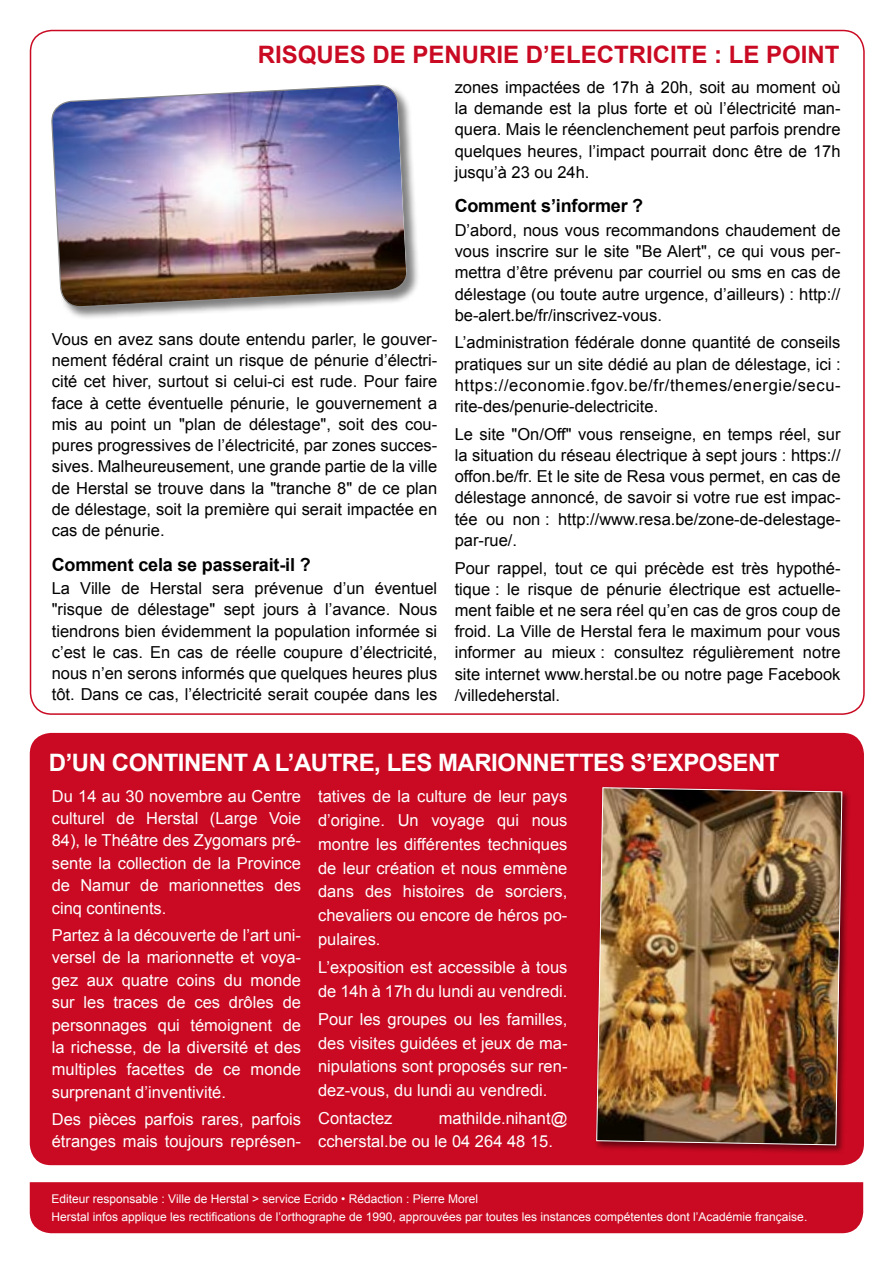
<style>
.page{position:relative;width:893px;height:1263px;background:#fff}
.page>*{position:absolute;margin:0;border:0;box-sizing:border-box;transform-origin:0 0}
.t1{font:700 24px "Arial";letter-spacing:-.02em;color:#fff}
.t2{font:700 24px "Arial";color:#c90a22}
.t3{font:700 18px "Arial";letter-spacing:-.01em;color:#000}
.t4{font:16.5px/21.3px "Arial";color:#000;text-align:justify}
.t5{font:16.5px/23.9px "Arial";color:#fff;text-align:justify}
.t6{font:12px "Arial";color:#fff}
</style>
<div class="page">
<div style="left:30px;top:1182px;width:833px;height:51px;background:#c90a22"></div>
<div style="left:52px;top:85px;width:369px;height:236px;background:#000;opacity:.5"></div>
<img style="left:51px;top:84px;width:357px;height:237px">
<div style="left:30px;top:733px;width:834px;height:432px;background:#c90a22;border-radius:21px"></div>
<div style="left:595px;top:786px;width:256px;height:367px;background:#000;opacity:.5"></div>
<img style="left:596px;top:787px;width:247px;height:359px">
<h1 class="t2" style="left:258px;top:39px;width:583px">RISQUES DE PENURIE D’ELECTRICITE : LE POINT</h1>
<p class="t4" style="left:52px;top:329px;width:387px">Vous en avez sans doute entendu parler, le gouver&shy;nement fédéral craint un risque de pénurie d’électri&shy;cité cet hiver, surtout si celui-ci est rude. Pour faire face à cette éventuelle pénurie, le gouvernement a mis au point un "plan de délestage", soit des cou&shy;pures progressives de l’électricité, par zones succes&shy;sives. Malheureusement, une grande partie de la ville de Herstal se trouve dans la "tranche 8" de ce plan de délestage, soit la première qui serait impactée en cas de pénurie.</p>
<p class="t3" style="left:52px;top:552px;width:260px">Comment cela se passerait-il ?</p>
<p class="t4" style="left:52px;top:578px;width:387px">La Ville de Herstal sera prévenue d’un éventuel "risque de délestage" sept jours à l’avance. Nous tiendrons bien évidemment la population informée si c’est le cas. En cas de réelle coupure d’électricité, nous n’en serons informés que quelques heures plus tôt. Dans ce cas, l’électricité serait coupée dans les</p>
<p class="t4" style="left:455px;top:77px;width:387px">zones impactées de 17h à 20h, soit au moment où la demande est la plus forte et où l’électricité man&shy;quera. Mais le réenclenchement peut parfois prendre quelques heures, l’impact pourrait donc être de 17h jusqu’à 23 ou 24h.</p>
<p class="t3" style="left:455px;top:194px;width:190px">Comment s’informer ?</p>
<p class="t4" style="left:455px;top:220px;width:387px">D’abord, nous vous recommandons chaudement de vous inscrire sur le site "Be Alert", ce qui vous per&shy;mettra d’être prévenu par courriel ou sms en cas de délestage (ou toute autre urgence, d’ailleurs) : http:// be-alert.be/fr/inscrivez-vous.</p>
<p class="t4" style="left:455px;top:332px;width:387px">L’administration fédérale donne quantité de conseils pratiques sur un site dédié au plan de délestage, ici : https://economie.fgov.be/fr/themes/energie/secu&shy;rite-des/penurie-delectricite.</p>
<p class="t4" style="left:455px;top:423px;width:387px">Le site "On/Off" vous renseigne, en temps réel, sur la situation du réseau électrique à sept jours : https:// offon.be/fr. Et le site de Resa vous permet, en cas de délestage annoncé, de savoir si votre rue est impac&shy;tée ou non : http://www.resa.be/zone-de-delestage&shy;par-rue/.</p>
<p class="t4" style="left:455px;top:557px;width:387px">Pour rappel, tout ce qui précède est très hypothé&shy;tique : le risque de pénurie électrique est actuelle&shy;ment faible et ne sera réel qu’en cas de gros coup de froid. La Ville de Herstal fera le maximum pour vous informer au mieux : consultez régulièrement notre site internet www.herstal.be ou notre page Facebook /villedeherstal.</p>
<h1 class="t1" style="left:49px;top:746px;width:732px">D’UN CONTINENT A L’AUTRE, LES MARIONNETTES S’EXPOSENT</h1>
<p class="t5" style="left:52px;top:785px;width:251px;line-height:22.4px">Du 14 au 30 novembre au Centre culturel de Herstal (Large Voie 84), le Théâtre des Zygomars pré&shy;sente la collection de la Province de Namur de marionnettes des cinq continents.</p>
<p class="t5" style="left:52px;top:924px;width:251px;line-height:22.5px">Partez à la découverte de l’art uni&shy;versel de la marionnette et voya&shy;gez aux quatre coins du monde sur les traces de ces drôles de personnages qui témoignent de la richesse, de la diversité et des multiples facettes de ce monde surprenant d’inventivité.</p>
<p class="t5" style="left:52px;top:1108px;width:251px;line-height:22.5px">Des pièces parfois rares, parfois étranges mais toujours représen-</p>
<p class="t5" style="left:318px;top:785px;width:251px">tatives de la culture de leur pays d’origine. Un voyage qui nous montre les différentes techniques de leur création et nous emmène dans des histoires de sorciers, chevaliers ou encore de héros po&shy;pulaires.</p>
<p class="t5" style="left:318px;top:955px;width:251px">L’exposition est accessible à tous de 14h à 17h du lundi au vendredi.</p>
<p class="t5" style="left:318px;top:1007px;width:251px">Pour les groupes ou les familles, des visites guidées et jeux de ma&shy;nipulations sont proposés sur ren&shy;dez-vous, du lundi au vendredi.</p>
<p class="t5" style="left:318px;top:1106px;width:76px">Contactez</p>
<p class="t5" style="left:318px;top:1107px;width:251px;line-height:23px;text-indent:121px">mathilde.nihant@ ccherstal.be ou le 04 264 48 15.</p>
<p class="t6" style="left:52px;top:1191px;width:428px">Editeur responsable : Ville de Herstal &gt; service Ecrido • Rédaction : Pierre Morel</p>
<p class="t6" style="left:52px;top:1208px;width:757px">Herstal infos applique les rectifications de l’orthographe de 1990, approuvées par toutes les instances compétentes dont l’Académie française.</p>
</div>
